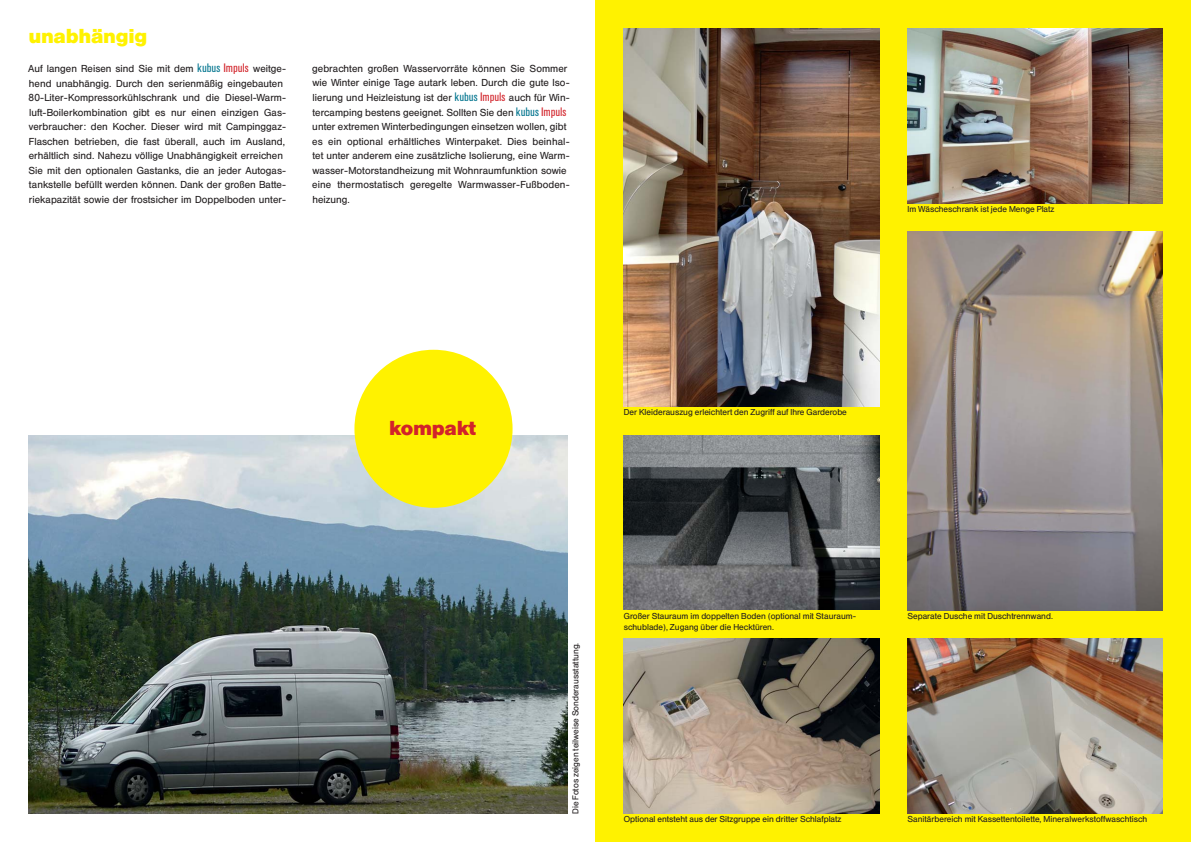
<style>
.page{position:relative;width:1191px;height:842px;background:#fff}
.page>*{position:absolute;margin:0;border:0;box-sizing:border-box;transform-origin:0 0}
.t1{font:700 20px "Helvetica BSK";letter-spacing:.005em;color:#fff200}
.t2{font:700 20px "Helvetica BSK";letter-spacing:.005em;color:#d2232a}
.t3{font:10px/14.5px "Helvetica BSK";letter-spacing:.005em;color:#231f20}
.t4{font:8.5px/11px "Helvetica BSK";color:#231f20}
.s1{font-family:"Ad Con";font-size:12px;color:#00748e}
.s2{font-family:"Ad Con";font-size:12px;color:#d2232a}
</style>
<div class="page">
<div style="left:595px;top:0;width:596px;height:842px;background:#fff200"></div>
<img style="left:624px;top:28px;width:255px;height:379px">
<img style="left:28px;top:435px;width:539px;height:379px">
<div style="left:354px;top:350px;width:158px;height:158px;background:#fff200;border-radius:50%"></div>
<img style="left:624px;top:639px;width:255px;height:175px">
<img style="left:907px;top:28px;width:255px;height:175px">
<img style="left:624px;top:435px;width:255px;height:175px">
<img style="left:907px;top:232px;width:255px;height:378px">
<img style="left:907px;top:639px;width:255px;height:175px">
<h1 class="t1" style="left:28px;top:29px;width:120px">unabhängig</h1>
<p class="t3" style="left:28px;top:62px;width:259px">Auf langen Reisen sind Sie mit dem <span class="s1">kubus</span> <span class="s2">Impuls</span> weitge&shy;hend unabhängig. Durch den serienmäßig eingebauten 80-Liter-Kompressorkühlschrank und die Diesel-Warm&shy;luft-Boilerkombination gibt es nur einen einzigen Gas&shy;verbraucher: den Kocher. Dieser wird mit Campinggaz-Flaschen betrieben, die fast überall, auch im Ausland, erhältlich sind. Nahezu völlige Unabhängigkeit erreichen Sie mit den optionalen Gastanks, die an jeder Autogas&shy;tankstelle befüllt werden können. Dank der großen Batte&shy;riekapazität sowie der frostsicher im Doppelboden unter-</p>
<p class="t3" style="left:312px;top:62px;width:259px">gebrachten großen Wasservorräte können Sie Sommer wie Winter einige Tage autark leben. Durch die gute Iso&shy;lierung und Heizleistung ist der <span class="s1">kubus</span> <span class="s2">Impuls</span> auch für Win&shy;tercamping bestens geeignet. Sollten Sie den <span class="s1">kubus</span> <span class="s2">Impuls </span>unter extremen Winterbedingungen einsetzen wollen, gibt es ein optional erhältliches Winterpaket. Dies beinhal&shy;tet unter anderem eine zusätzliche Isolierung, eine Warm&shy;wasser-Motorstandheizung mit Wohnraumfunktion sowie eine thermostatisch geregelte Warmwasser-Fußboden&shy;heizung.</p>
<p class="t4" style="left:907px;top:204px;width:148px">Im Wäscheschrank ist jede Menge Platz</p>
<h1 class="t2" style="left:389px;top:421px;width:88px">kompakt</h1>
<p class="t4" style="left:624px;top:407px;width:224px">Der Kleiderauszug erleichtert den Zugriff auf Ihre Garderobe</p>
<p class="t4" style="left:570px;top:814px;width:173px;rotate:-90deg">Die Fotos zeigen teilweise Sonderausstattung.</p>
<p class="t4" style="left:624px;top:611px;width:234px">Großer Stauraum im doppelten Boden (optional mit Stauraum&shy;schublade), Zugang über die Hecktüren.</p>
<p class="t4" style="left:907px;top:611px;width:147px">Separate Dusche mit Duschtrennwand.</p>
<p class="t4" style="left:624px;top:814px;width:219px">Optional entsteht aus der Sitzgruppe ein dritter Schlafplatz</p>
<p class="t4" style="left:907px;top:814px;width:241px">Sanitärbereich mit Kassettentoilette, Mineralwerkstoffwaschtisch</p>
</div>
